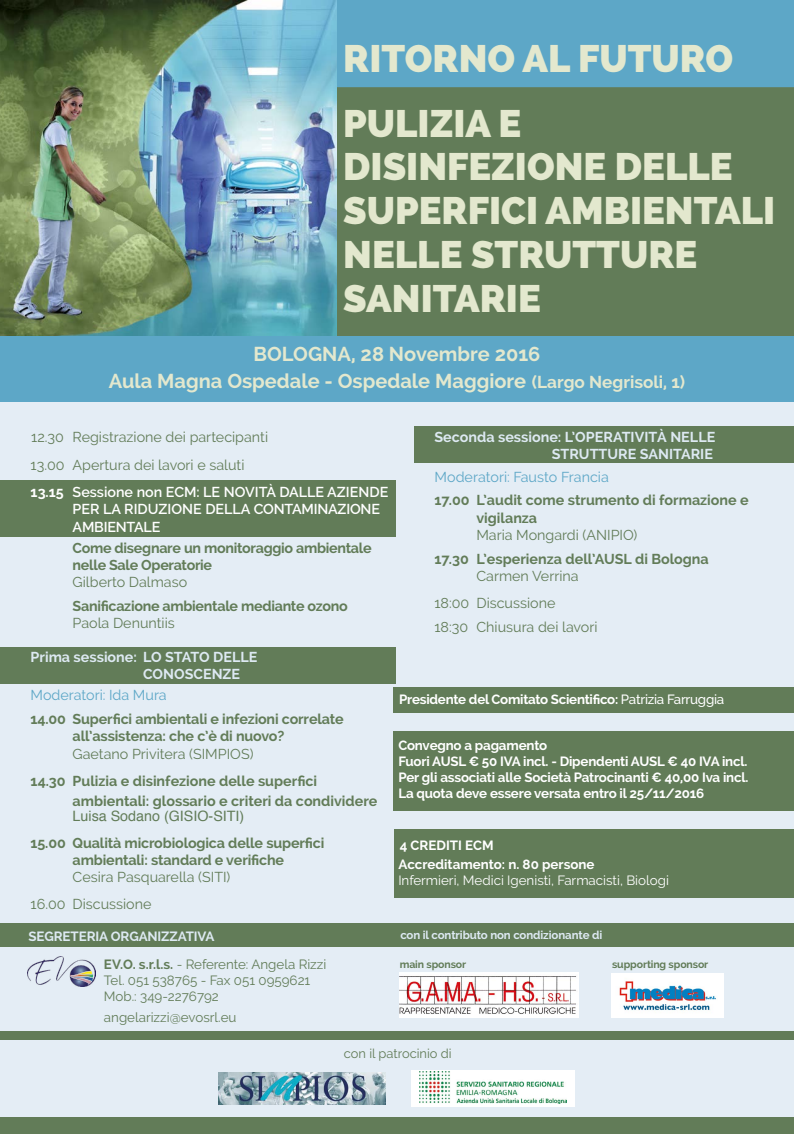
<style>
.page{position:relative;width:794px;height:1134px;background:#fff}
.page>*{position:absolute;margin:0;border:0;box-sizing:border-box;transform-origin:0 0}
.t1{font:800 38.16px/43.9px "Raleway";color:#e3e8ce}
.t2{font:700 20.04px/27.4px "Raleway";color:#e3e8ce;text-align:center}
.t3{font:700 14.32px/17.2px "Raleway";letter-spacing:-.01em;color:#627c58}
.t4{font:14.32px/27.6px "Raleway";color:#627c58}
.t5{font:700 14.32px/17.2px "Raleway";color:#dde9f2}
.t6{font:600 14.32px/17.2px "Raleway";letter-spacing:-.015em;color:#fff}
.t7{font:14.32px "Raleway";color:#5da7c7}
.t8{font:14.32px "Helvetica";color:#627c58}
.t9{font:700 13.36px/16px "Raleway";letter-spacing:-.015em;color:#fff}
.t10{font:13.36px/16px "Raleway";color:#627c58}
.t11{font:700 13.36px/28.4px "Raleway";letter-spacing:-.01em;color:#dde9f2}
.t12{font:13.36px "Raleway";color:#fff}
.t13{font:12.88px "Raleway";color:#627c58}
.t14{font:700 11.44px "Raleway";letter-spacing:-.01em;color:#dde9f2}
.t15{font:700 10.48px "Raleway";letter-spacing:-.01em;color:#627c58}
.s1{font-size:17.16px}
.s2{font-weight:700;color:#fff}
.s3{font-weight:600;color:#fff}
.s4{color:#627c58}
.s5{font-weight:400;color:#627c58}
.s6{font-weight:500}
</style>
<div class="page">
<div style="left:0;top:294px;width:794px;height:840px;background:#e4edf5"></div>
<div style="left:336px;top:87px;width:458px;height:250px;background:#627c58"></div>
<div style="left:336px;top:0;width:458px;height:87px;background:#5da7c7"></div>
<img style="left:0;top:0;width:336px;height:337px">
<div style="left:0;top:337px;width:794px;height:65px;background:#5da7c7"></div>
<div style="left:0;top:647px;width:396px;height:36px;background:#627c58"></div>
<div style="left:0;top:480px;width:396px;height:56px;background:#627c58"></div>
<div style="left:414px;top:426px;width:380px;height:37px;background:#627c58"></div>
<div style="left:0;top:923px;width:794px;height:24px;background:#627c58"></div>
<img style="left:27px;top:956px;width:68px;height:31px">
<div style="left:0;top:1031px;width:794px;height:8px;background:#627c58"></div>
<div style="left:0;top:1118px;width:794px;height:16px;background:#627c58"></div>
<div style="left:394px;top:687px;width:400px;height:26px;background:#627c58"></div>
<div style="left:393px;top:731px;width:401px;height:80px;background:#627c58"></div>
<div style="left:394px;top:829px;width:400px;height:69px;background:#627c58"></div>
<div style="left:411px;top:1070px;width:163px;height:36px;background:#fff"></div>
<img style="left:419px;top:1072px;width:148px;height:32px">
<img style="left:400px;top:972px;width:178px;height:46px">
<img style="left:612px;top:973px;width:111px;height:44px">
<img style="left:218px;top:1072px;width:168px;height:32px">
<h1 class="t1" style="left:343px;top:37px;width:391px">RITORNO AL FUTURO</h1>
<h1 class="t1" style="left:343px;top:101px;width:433px">PULIZIA E<br>DISINFEZIONE DELLE<br>SUPERFICI AMBIENTALI<br>NELLE STRUTTURE<br>SANITARIE</h1>
<h2 class="t2" style="left:109px;top:340px;width:578px">BOLOGNA, 28 Novembre 2016<br>Aula Magna Ospedale - Ospedale Maggiore <span class="s1">(Largo Negrisoli, 1)</span></h2>
<p class="t4" style="left:31px;top:423px;width:359px">12.30 Registrazione dei partecipanti<br>13.00 Apertura dei lavori e saluti<br><span class="s2">13.15</span> <span class="s3">Sessione non ECM: LE NOVITÀ DALLE AZIENDE</span></p>
<p class="t6" style="left:73px;top:501px;width:309px">PER LA RIDUZIONE DELLA CONTAMINAZIONE<br>AMBIENTALE</p>
<p class="t3" style="left:73px;top:539px;width:301px">Come disegnare un monitoraggio ambientale nelle Sale Operatorie</p>
<p class="t4" style="left:73px;top:568px;width:116px">Gilberto Dalmaso</p>
<p class="t3" style="left:73px;top:597px;width:277px">Sanificazione ambientale mediante ozono</p>
<p class="t4" style="left:73px;top:609px;width:104px">Paola Denuntiis</p>
<p class="t5" style="left:143px;top:649px;width:116px;text-indent:-113px">Prima sessione: LO STATO DELLE<br>CONOSCENZE</p>
<p class="t7" style="left:31px;top:687px;width:138px">Moderatori: Ida Mura</p>
<p class="t3" style="left:73px;top:711px;width:273px;text-indent:-42px">14.00 Superfici ambientali e infezioni correlate all’assistenza: che c’è di nuovo?</p>
<p class="t4" style="left:73px;top:740px;width:182px">Gaetano Privitera (SIMPIOS)</p>
<p class="t3" style="left:73px;top:771px;width:306px;line-height:19.6px;text-indent:-42px">14.30 Pulizia e disinfezione delle superfici ambientali: glossario e criteri da condividere</p>
<p class="t8" style="left:73px;top:805px;width:173px">Luisa Sodano (GISIO-SITI)</p>
<p class="t3" style="left:31px;top:834px;width:295px;text-align:center">15.00 Qualità microbiologica delle superfici ambientali: standard e verifiche</p>
<p class="t4" style="left:31px;top:864px;width:201px;line-height:26.7px;text-indent:42px">Cesira Pasquarella (SITI)<br>16.00 Discussione</p>
<p class="t11" style="left:104px;top:922px;width:224px;text-indent:-75px">SEGRETERIA ORGANIZZATIVA<br><span class="s4">EV.O. s.r.l.s.</span> <span class="s5">- Referente: Angela Rizzi</span></p>
<p class="t10" style="left:104px;top:972px;width:208px">Tel. 051 538765 - Fax 051 0959621<br>Mob.: 349-2276792</p>
<p class="t10" style="left:104px;top:1009px;width:134px">angelarizzi@evosrl.eu</p>
<p class="t5" style="left:434px;top:428px;width:282px;text-align:right">Seconda sessione: L’OPERATIVITÀ NELLE<br>STRUTTURE SANITARIE</p>
<p class="t7" style="left:434px;top:469px;width:176px">Moderatori: Fausto Francia</p>
<p class="t3" style="left:476px;top:492px;width:274px;text-indent:-42px">17.00 L’audit come strumento di formazione e vigilanza</p>
<p class="t4" style="left:476px;top:521px;width:162px">Maria Mongardi (ANIPIO)</p>
<p class="t3" style="left:434px;top:550px;width:276px">17.30 L’esperienza dell’AUSL di Bologna</p>
<p class="t4" style="left:434px;top:562px;width:146px;text-indent:42px">Carmen Verrina<br>18:00 Discussione</p>
<p class="t4" style="left:434px;top:613px;width:165px">18:30 Chiusura dei lavori</p>
<p class="t9" style="left:399px;top:691px;width:326px">Presidente del Comitato Scientifico: <span class="s6">Patrizia Farruggia</span></p>
<p class="t9" style="left:398px;top:737px;width:351px">Convegno a pagamento<br>Fuori AUSL € 50 IVA incl. - Dipendenti AUSL € 40 IVA incl.<br>Per gli associati alle Società Patrocinanti € 40,00 Iva incl.<br>La quota deve essere versata entro il 25/11/2016</p>
<p class="t9" style="left:400px;top:837px;width:95px">4 CREDITI ECM</p>
<p class="t9" style="left:398px;top:857px;width:198px">Accreditamento: n. 80 persone</p>
<p class="t12" style="left:398px;top:873px;width:272px">Infermieri, Medici Igenisti, Farmacisti, Biologi</p>
<p class="t14" style="left:400px;top:928px;width:203px">con il contributo non condizionante di</p>
<p class="t15" style="left:400px;top:958px;width:68px">main sponsor</p>
<p class="t15" style="left:612px;top:958px;width:98px">supporting sponsor</p>
<p class="t13" style="left:344px;top:1046px;width:109px">con il patrocinio di</p>
</div>
